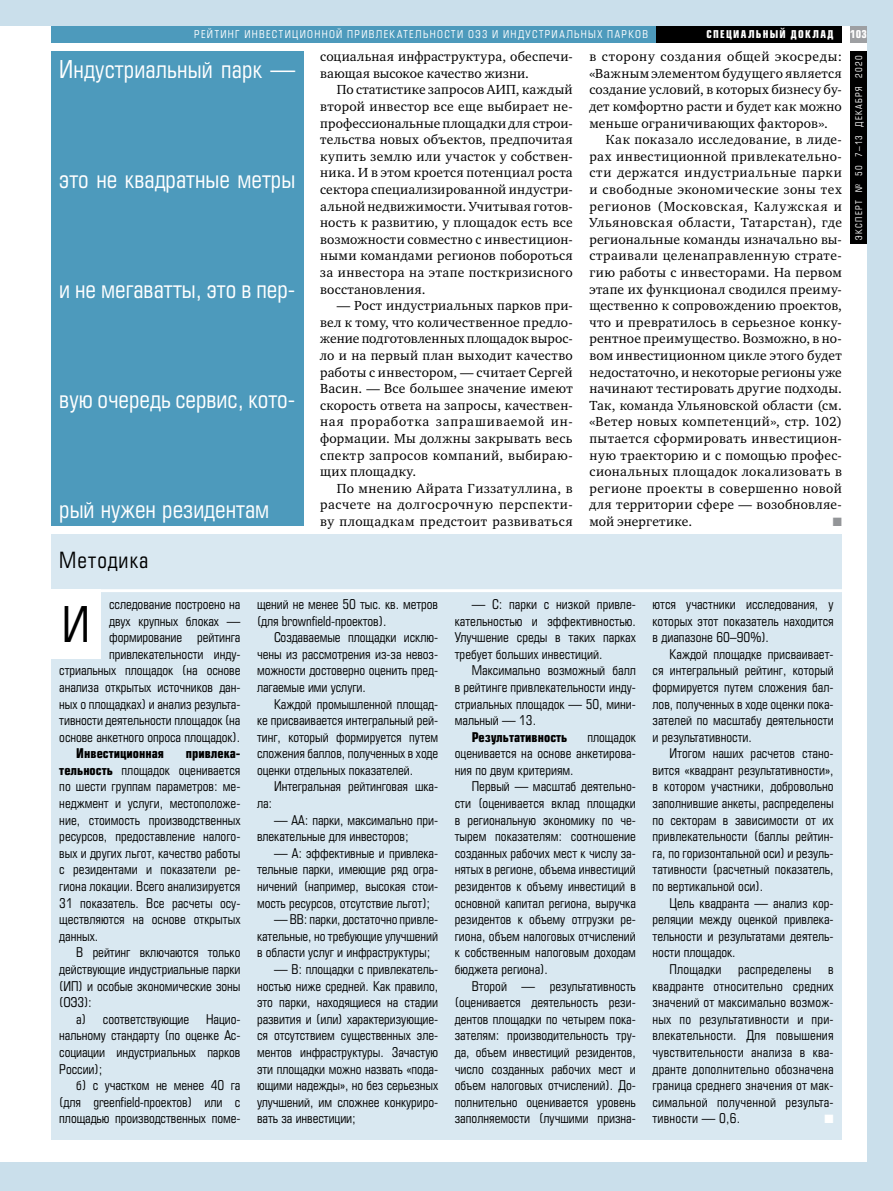
<style>
.page{position:relative;width:893px;height:1191px;background:#cadfeb}
.page>*{position:absolute;margin:0;border:0;box-sizing:border-box;transform-origin:0 0}
.t1{font:48px "Europe Cond";color:#000}
.t2{font:24px "Europe Cond";color:#fff}
.t3{font:21.75px "Europe Cond";letter-spacing:.05em;color:#000}
.t4{font:13.5px/16.6px "Charter ITC";letter-spacing:.025em;color:#000;text-align:justify}
.t5{font:13.2px/16.6px "Europe Cond";letter-spacing:-.005em;color:#000;text-align:justify}
.t6{font:700 13.2px "Europe Cond";color:#000}
.t7{font:13.2px "Europe Cond";letter-spacing:.015em;color:#000}
.t8{font:12px "Zapf Dingbats";color:#939598}
.t9{font:12px "Zapf Dingbats";color:#fff}
.t10{font:10.5px "Europe Cond";letter-spacing:.125em;color:#fff}
.t11{font:700 10.5px "Europe Cond";letter-spacing:.125em;color:#fff}
.t12{font:9px "Europe Cond";letter-spacing:.14em;color:#fff}
.s1{font-weight:700}
</style>
<div class="page">
<div style="left:0;top:26px;width:867px;height:1135px;background:#fff"></div>
<div style="left:850px;top:26px;width:17px;height:17px;background:#9d9fa2"></div>
<div style="left:850px;top:51px;width:17px;height:193px;background:#000"></div>
<div style="left:51px;top:26px;width:606px;height:17px;background:#4d9abc"></div>
<div style="left:657px;top:26px;width:185px;height:17px;background:#000"></div>
<div style="left:51px;top:534px;width:791px;height:606px;background:#d9e8f1"></div>
<div style="left:51px;top:589px;width:50px;height:69px;background:#fff"></div>
<hr style="left:51px;top:589px;width:791px;height:3px;background:#fff">
<div style="left:51px;top:51px;width:253px;height:475px;background:#4d9abc"></div>
<p class="t10" style="left:194px;top:28px;width:455px">РЕЙТИНГ ИНВЕСТИЦИОННОЙ ПРИВЛЕКАТЕЛЬНОСТИ ОЭЗ И ИНДУСТРИАЛЬНЫХ ПАРКОВ</p>
<p class="t11" style="left:707px;top:28px;width:128px">СПЕЦИАЛЬНЫЙ ДОКЛАД</p>
<p class="t4" style="left:320px;top:48px;width:254px">социальная инфраструктура, обеспечи&shy;вающая высокое качество жизни.</p>
<p class="t4" style="left:320px;top:81px;width:254px;text-indent:17px">По статистике запросов АИП, каждый второй инвестор все еще выбирает не&shy;профессиональные площадки для строи&shy;тельства новых объектов, предпочитая купить землю или участок у собствен&shy;ника. И в этом кроется потенциал роста сектора специализированной индустри&shy;альной недвижимости. Учитывая готов&shy;ность к развитию, у площадок есть все возможности совместно с инвестицион&shy;ными командами регионов побороться за инвестора на этапе посткризисного восстановления.</p>
<p class="t4" style="left:320px;top:297px;width:254px;text-indent:17px">— Рост индустриальных парков при&shy;вел к тому, что количественное предло&shy;жение подготовленных площадок вырос&shy;ло и на первый план выходит качество работы с инвестором, — считает Сергей Васин. — Все большее значение имеют скорость ответа на запросы, качествен&shy;ная проработка запрашиваемой ин&shy;формации. Мы должны закрывать весь спектр запросов компаний, выбираю&shy;щих площадку.</p>
<p class="t4" style="left:320px;top:480px;width:254px;text-indent:17px">По мнению Айрата Гиззатуллина, в расчете на долгосрочную перспекти&shy;ву площадкам предстоит развиваться</p>
<p class="t4" style="left:589px;top:48px;width:254px">в сторону создания общей экосреды: «Важным элементом будущего является создание условий, в которых бизнесу бу&shy;дет комфортно расти и будет как можно меньше ограничивающих факторов».</p>
<p class="t4" style="left:589px;top:131px;width:254px;text-indent:17px">Как показало исследование, в лиде&shy;рах инвестиционной привлекательно&shy;сти держатся индустриальные парки и свободные экономические зоны тех регионов (Московская, Калужская и Ульяновская области, Татарстан), где региональные команды изначально вы&shy;страивали целенаправленную страте&shy;гию работы с инвесторами. На первом этапе их функционал сводился преиму&shy;щественно к сопровождению проектов, что и превратилось в серьезное конку&shy;рентное преимущество. Возможно, в но&shy;вом инвестиционном цикле этого будет недостаточно, и некоторые регионы уже начинают тестировать другие подходы.<br>Так, команда Ульяновской области (см. «Ветер новых компетенций», стр. 102) пытается сформировать инвестицион&shy;ную траекторию и с помощью профес&shy;сиональных площадок локализовать в регионе проекты в совершенно новой для территории сфере — возобновляе&shy;мой энергетике.</p>
<h2 class="t2" style="left:59px;top:54px;width:238px">Индустриальный парк —</h2>
<h2 class="t2" style="left:59px;top:164px;width:237px">это не квадратные метры</h2>
<h2 class="t2" style="left:59px;top:274px;width:237px">и не мегаватты, это в пер-</h2>
<h2 class="t2" style="left:59px;top:384px;width:237px">вую очередь сервис, кото-</h2>
<h2 class="t2" style="left:59px;top:494px;width:211px">рый нужен резидентам</h2>
<p class="t8" style="left:833px;top:516px;width:11px">■</p>
<p class="t11" style="left:850px;top:28px;width:18px">103</p>
<p class="t12" style="left:853px;top:239px;width:186px;rotate:-90deg">ЭКСПЕРТ № 50 7–13 ДЕКАБРЯ 2020</p>
<h3 class="t3" style="left:59px;top:546px;width:91px">Методика</h3>
<h1 class="t1" style="left:62px;top:594px;width:30px">И</h1>
<p class="t5" style="left:59px;top:595px;width:183px;text-align:right">сследование построено на<br>двух крупных блоках — формирование рейтинга привлекательности инду&shy;стриальных площадок (на основе анализа открытых источников дан&shy;ных о площадках) и анализ результа&shy;тивности деятельности площадок (на основе анкетного опроса площадок).</p>
<p class="t6" style="left:76px;top:744px;width:89px">Инвестиционная</p>
<p class="t5" style="left:59px;top:745px;width:183px;text-indent:126px"><span class="s1">привлека&shy;тельность</span> площадок оценивается по шести группам параметров: ме&shy;неджмент и услуги, местоположе&shy;ние, стоимость производственных ресурсов, предоставление налого&shy;вых и других льгот, качество работы с резидентами и показатели ре&shy;гиона локации. Всего анализируется 31 показатель. Все расчеты осу&shy;ществляются на основе открытых данных.</p>
<p class="t5" style="left:76px;top:944px;width:166px">В рейтинг включаются только</p>
<p class="t5" style="left:59px;top:960px;width:183px">действующие индустриальные парки</p>
<p class="t5" style="left:59px;top:977px;width:183px">(ИП) и особые экономические зоны</p>
<p class="t5" style="left:59px;top:994px;width:34px">(ОЭЗ):</p>
<p class="t5" style="left:76px;top:1010px;width:114px">а) соответствующие</p>
<p class="t5" style="left:59px;top:1010px;width:183px;text-indent:147px">Нацио&shy;нальному стандарту (по оценке Ас&shy;социации индустриальных парков России);</p>
<p class="t5" style="left:59px;top:1077px;width:183px;text-indent:17px">б) с участком не менее 40 га (для greenfield-проектов) или с площадью производственных поме-</p>
<p class="t5" style="left:257px;top:595px;width:183px">щений не менее 50 тыс. кв. метров (для brownfield-проектов).</p>
<p class="t5" style="left:257px;top:629px;width:183px;text-indent:17px">Создаваемые площадки исклю&shy;чены из рассмотрения из-за невоз&shy;можности достоверно оценить пред&shy;лагаемые ими услуги.</p>
<p class="t5" style="left:257px;top:695px;width:183px;text-indent:17px">Каждой промышленной площад&shy;ке присваивается интегральный рей&shy;тинг, который формируется путем сложения баллов, полученных в ходе оценки отдельных показателей.</p>
<p class="t5" style="left:274px;top:778px;width:166px">Интегральная рейтинговая шка-</p>
<p class="t5" style="left:257px;top:795px;width:17px">ла:</p>
<p class="t5" style="left:257px;top:811px;width:183px;text-indent:17px">— АА: парки, максимально при&shy;влекательные для инвесторов;</p>
<p class="t5" style="left:257px;top:844px;width:183px;text-indent:17px">— А: эффективные и привлека&shy;тельные парки, имеющие ряд огра&shy;ничений (например, высокая стои&shy;мость ресурсов, отсутствие льгот);</p>
<p class="t5" style="left:257px;top:911px;width:183px;text-indent:17px">— BB: парки, достаточно привле&shy;кательные, но требующие улучшений в области услуг и инфраструктуры;</p>
<p class="t5" style="left:257px;top:960px;width:183px;text-indent:17px">— В: площадки с привлекатель&shy;ностью ниже средней. Как правило, это парки, находящиеся на стадии развития и (или) характеризующие&shy;ся отсутствием существенных эле&shy;ментов инфраструктуры. Зачастую эти площадки можно назвать «пода&shy;ющими надежды», но без серьезных улучшений, им сложнее конкуриро&shy;вать за инвестиции;</p>
<p class="t5" style="left:455px;top:595px;width:183px;text-indent:17px">— С: парки с низкой привле&shy;кательностью и эффективностью.<br>Улучшение среды в таких парках требует больших инвестиций.</p>
<p class="t5" style="left:455px;top:662px;width:183px;text-indent:17px">Максимально возможный балл в рейтинге привлекательности инду&shy;стриальных площадок — 50, мини&shy;мальный — 13.</p>
<p class="t6" style="left:472px;top:728px;width:97px">Результативность</p>
<p class="t5" style="left:455px;top:728px;width:183px;text-indent:133px">площадок оценивается на основе анкетирова&shy;ния по двум критериям.</p>
<p class="t5" style="left:455px;top:778px;width:183px;text-indent:17px">Первый — масштаб деятельно&shy;сти (оценивается вклад площадки в региональную экономику по че&shy;тырем показателям: соотношение созданных рабочих мест к числу за&shy;нятых в регионе, объема инвестиций резидентов к объему инвестиций в основной капитал региона, выручка резидентов к объему отгрузки ре&shy;гиона, объем налоговых отчислений к собственным налоговым доходам бюджета региона).</p>
<p class="t5" style="left:455px;top:977px;width:183px;text-indent:17px">Второй — результативность (оценивается деятельность рези&shy;дентов площадки по четырем пока&shy;зателям: производительность тру&shy;да, объем инвестиций резидентов, число созданных рабочих мест и объем налоговых отчислений). До&shy;полнительно оценивается уровень заполняемости (лучшими призна-</p>
<p class="t5" style="left:652px;top:595px;width:183px">ются участники исследования, у которых этот показатель находится в диапазоне 60–90%).</p>
<p class="t5" style="left:652px;top:645px;width:183px;text-indent:17px">Каждой площадке присваивает&shy;ся интегральный рейтинг, который формируется путем сложения бал&shy;лов, полученных в ходе оценки пока&shy;зателей по масштабу деятельности и результативности.</p>
<p class="t5" style="left:652px;top:745px;width:183px;text-indent:17px">Итогом наших расчетов стано&shy;вится «квадрант результативности», в котором участники, добровольно заполнившие анкеты, распределены по секторам в зависимости от их привлекательности (баллы рейтин&shy;га, по горизонтальной оси) и резуль&shy;тативности (расчетный показатель, по вертикальной оси).</p>
<p class="t5" style="left:669px;top:894px;width:166px">Цель квадранта — анализ кор-</p>
<p class="t5" style="left:652px;top:911px;width:183px">реляции между оценкой привлека-</p>
<p class="t5" style="left:652px;top:927px;width:183px">тельности и результатами деятель-</p>
<p class="t5" style="left:652px;top:944px;width:85px">ности площадок.</p>
<p class="t7" style="left:669px;top:961px;width:53px">Площадки</p>
<p class="t7" style="left:738px;top:961px;width:75px">распределены</p>
<p class="t5" style="left:652px;top:960px;width:183px;text-indent:176px">в квадранте относительно средних значений от максимально возмож&shy;ных по результативности и при&shy;влекательности. Для повышения чувствительности анализа в ква&shy;дранте дополнительно обозначена граница среднего значения от мак&shy;симальной полученной результа&shy;тивности — 0,6.</p>
<p class="t9" style="left:824px;top:1113px;width:11px">■</p>
</div>
